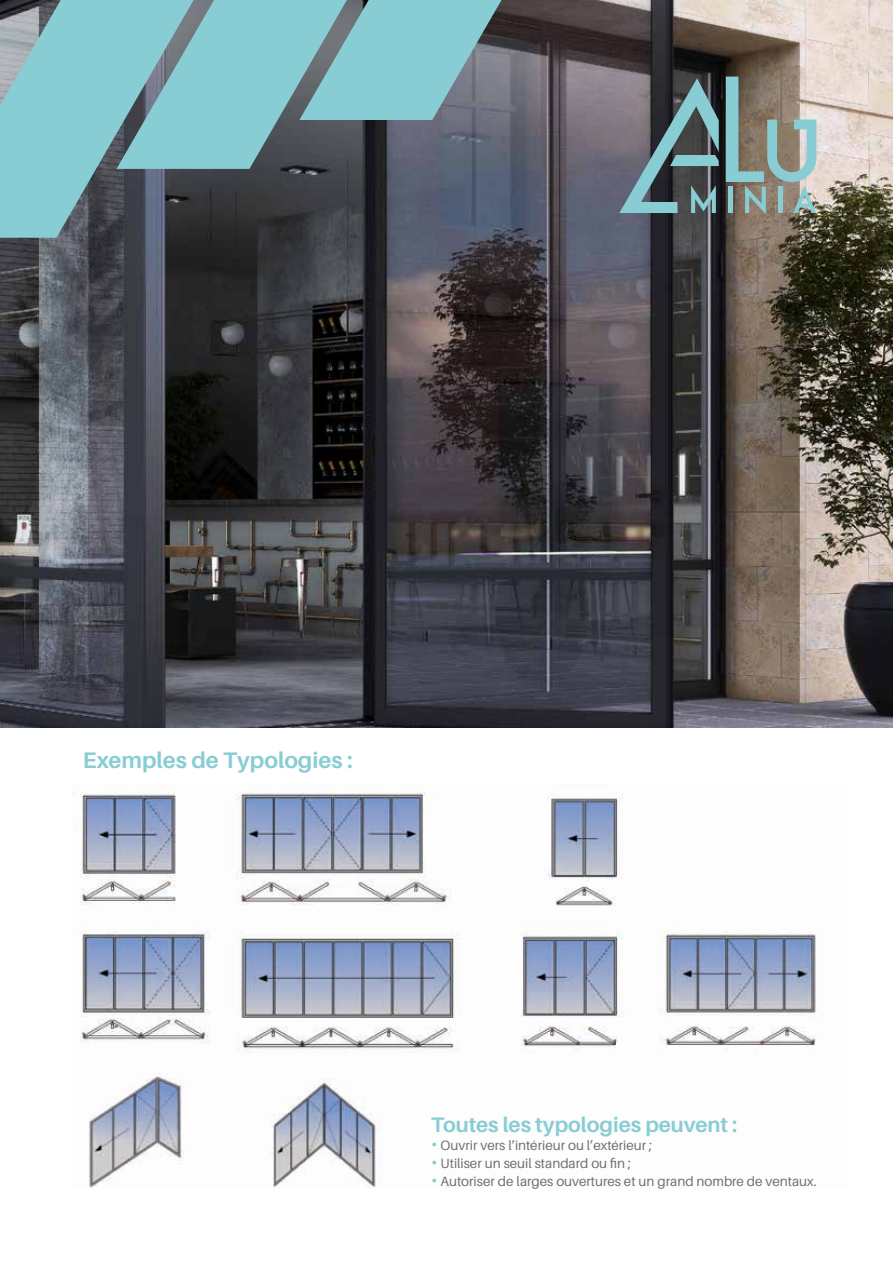
<style>
.page{position:relative;width:893px;height:1263px;background:#fff}
.page>*{position:absolute;margin:0;border:0;box-sizing:border-box;transform-origin:0 0}
.t1{font:700 22.5px "Aileron";color:#88cdd3}
.t2{font:700 21px "Aileron";color:#88cdd3}
.t3{font:13.5px "Aileron";color:#70706f}
.s1{font-size:18px;color:#88cdd3}
</style>
<div class="page">
<img style="left:0;top:0;width:893px;height:727px">
<img style="left:72px;top:790px;width:745px;height:398px">
<svg style="left:619px;top:78px;width:100px;height:135px;background:#5e7075"></svg>
<svg style="left:726px;top:77px;width:90px;height:137px;background:#8f9991"></svg>
<svg style="left:0;top:0;width:194px;height:238px;background:#77a4ab"></svg>
<svg style="left:117px;top:0;width:385px;height:169px;background:#79a8af"></svg>
<h1 class="t1" style="left:83px;top:747px;width:271px">Exemples de Typologies :</h1>
<h2 class="t2" style="left:431px;top:1113px;width:308px">Toutes les typologies peuvent :</h2>
<p class="t3" style="left:431px;top:1138px;width:223px"><span class="s1">•</span> Ouvrir vers l’intérieur ou l’extérieur ;</p>
<p class="t3" style="left:431px;top:1156px;width:201px"><span class="s1">•</span> Utiliser un seuil standard ou fin ;</p>
<p class="t3" style="left:431px;top:1174px;width:387px"><span class="s1">•</span> Autoriser de larges ouvertures et un grand nombre de ventaux.</p>
</div>
